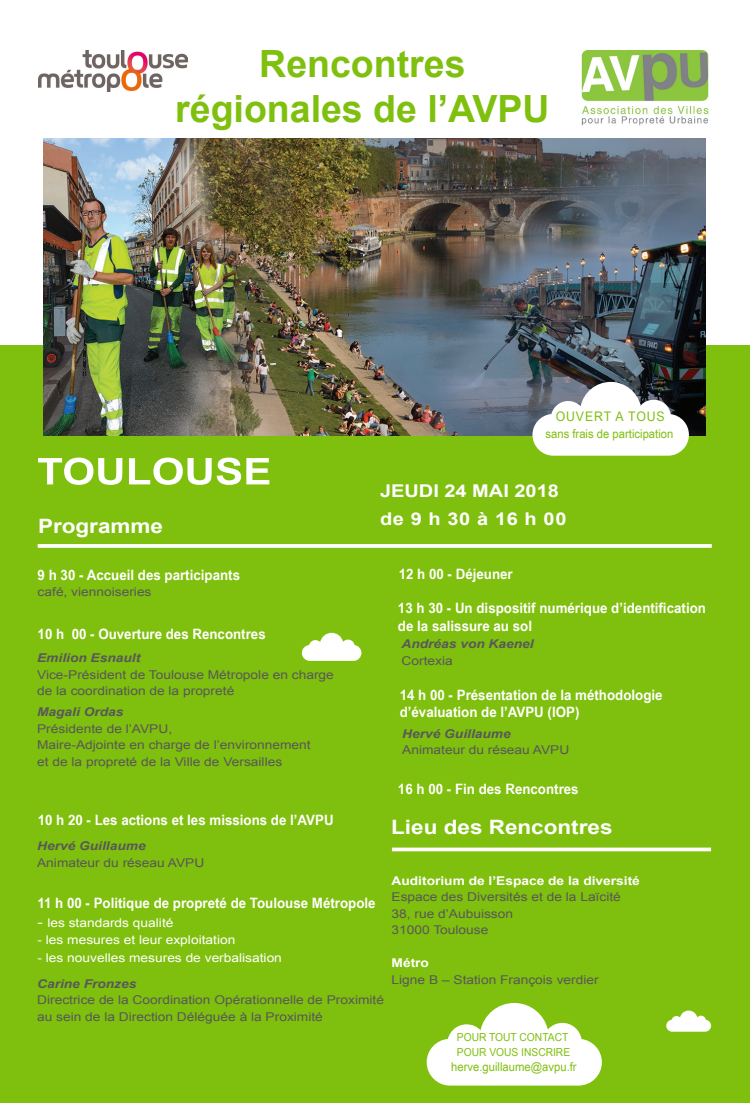
<style>
.page{position:relative;width:750px;height:1103px;background:#fff}
.page>*{position:absolute;margin:0;border:0;box-sizing:border-box;transform-origin:0 0}
.t1{font:700 37.5px "Arial";color:#7fbf0d}
.t2{font:700 36.88px "Arial Narrow";color:#fff;scale:1.4 1}
.t3{font:700 19.75px "Arial";color:#fff;scale:1.14 1}
.t4{font:700 17.62px "Arial";color:#fff;scale:1.14 1}
.t5{font:700 14.25px/17.5px "Arial Narrow";color:#fff;scale:1.14 1}
.t6{font:13.25px "Arial Narrow";letter-spacing:.06em;color:#7fbf0d;scale:1.14 1}
.t7{font:12.12px/16.5px "Arial";color:#57585a;scale:1.14 1}
.t8{font:12.12px "Arial";color:#fff;scale:1.14 1}
.t9{font:italic 700 12.12px "Arial";color:#57585a;scale:1.14 1}
.t10{font:12.12px "Arial Narrow";color:#7fbf0d;scale:1.14 1}
.t11{font:700 12.12px "Arial";color:#fff;scale:1.14 1}
.t12{font:11px/15px "Arial Narrow";color:#7fbf0d;scale:1.14 1}
.s1{font-size:14.25px}
</style>
<div class="page">
<div style="left:0;top:345px;width:750px;height:757px;background:#7fbf0d"></div>
<svg style="left:302px;top:633px;width:59px;height:28px"></svg>
<svg style="left:427px;top:1003px;width:175px;height:82px"></svg>
<svg style="left:666px;top:1010px;width:45px;height:21px"></svg>
<svg style="left:38px;top:544px;width:674px;height:4px"></svg>
<svg style="left:392px;top:847px;width:319px;height:4px"></svg>
<img style="left:581px;top:51px;width:128px;height:75px">
<img style="left:44px;top:139px;width:662px;height:296px">
<svg style="left:533px;top:382px;width:156px;height:73px"></svg>
<img style="left:38px;top:50px;width:149px;height:41px">
<p class="t1" style="left:259px;top:39px;width:208px">Rencontres</p>
<p class="t1" style="left:175px;top:84px;width:376px">régionales de l’AVPU</p>
<p class="t2" style="left:37px;top:443px;width:169px">TOULOUSE</p>
<p class="t3" style="left:38px;top:513px;width:111px">Programme</p>
<p class="t5" style="left:38px;top:565px;width:179px">9 h 30 - Accueil des participants</p>
<p class="t7" style="left:38px;top:584px;width:101px">café, viennoiseries</p>
<p class="t5" style="left:38px;top:624px;width:202px">10 h 00 - Ouverture des Rencontres</p>
<p class="t9" style="left:37px;top:650px;width:92px">Emilion Esnault</p>
<p class="t7" style="left:37px;top:666px;width:262px">Vice-Président de Toulouse Métropole en charge de la coordination de la propreté</p>
<p class="t9" style="left:37px;top:704px;width:77px">Magali Ordas</p>
<p class="t7" style="left:37px;top:720px;width:120px">Présidente de l’AVPU,</p>
<p class="t7" style="left:37px;top:737px;width:241px">Maire-Adjointe en charge de l’environnement</p>
<p class="t7" style="left:37px;top:753px;width:216px">et de la propreté de la Ville de Versailles</p>
<p class="t5" style="left:38px;top:810px;width:261px">10 h 20 - Les actions et les missions de l’AVPU</p>
<p class="t6" style="left:556px;top:406px;width:97px">OUVERT A TOUS</p>
<p class="t10" style="left:546px;top:424px;width:114px">sans frais de participation</p>
<p class="t4" style="left:380px;top:479px;width:158px">JEUDI 24 MAI 2018</p>
<p class="t4" style="left:380px;top:507px;width:165px">de 9 h 30 à 16 h 00</p>
<p class="t5" style="left:399px;top:564px;width:102px">12 h 00 - Déjeuner</p>
<p class="t5" style="left:398px;top:599px;width:272px">13 h 30 - Un dispositif numérique d’identification de la salissure au sol</p>
<p class="t9" style="left:402px;top:636px;width:117px">Andréas von Kaenel</p>
<p class="t7" style="left:402px;top:652px;width:46px">Cortexia</p>
<p class="t5" style="left:400px;top:685px;width:232px">14 h 00 - Présentation de la méthodologie</p>
<p class="t5" style="left:400px;top:702px;width:159px">d’évaluation de l’AVPU (IOP)</p>
<p class="t9" style="left:402px;top:725px;width:97px">Hervé Guillaume</p>
<p class="t7" style="left:402px;top:742px;width:148px">Animateur du réseau AVPU</p>
<p class="t5" style="left:398px;top:779px;width:160px">16 h 00 - Fin des Rencontres</p>
<p class="t3" style="left:391px;top:813px;width:196px">Lieu des Rencontres</p>
<p class="t9" style="left:37px;top:837px;width:97px">Hervé Guillaume</p>
<p class="t7" style="left:37px;top:854px;width:148px">Animateur du réseau AVPU</p>
<p class="t5" style="left:37px;top:894px;width:298px">11 h 00 - Politique de propreté de Toulouse Métropole</p>
<p class="t8" style="left:37px;top:915px;width:121px"><span class="s1">-</span> les standards qualité</p>
<p class="t8" style="left:37px;top:931px;width:175px">- les mesures et leur exploitation</p>
<p class="t8" style="left:37px;top:950px;width:216px">- les nouvelles mesures de verbalisation</p>
<p class="t9" style="left:37px;top:975px;width:89px">Carine Fronzes</p>
<p class="t7" style="left:37px;top:991px;width:306px">Directrice de la Coordination Opérationnelle de Proximité au sein de la Direction Déléguée à la Proximité</p>
<p class="t11" style="left:392px;top:872px;width:219px">Auditorium de l’Espace de la diversité</p>
<p class="t7" style="left:392px;top:889px;width:203px">Espace des Diversités et de la Laïcité</p>
<p class="t7" style="left:392px;top:905px;width:108px">38, rue d’Aubuisson</p>
<p class="t7" style="left:392px;top:922px;width:86px">31000 Toulouse</p>
<p class="t11" style="left:392px;top:955px;width:34px">Métro</p>
<p class="t7" style="left:392px;top:971px;width:183px">Ligne B – Station François verdier</p>
<p class="t12" style="left:457px;top:1029px;width:101px">POUR TOUT CONTACT<br>POUR VOUS INSCRIRE</p>
<p class="t10" style="left:451px;top:1057px;width:112px">herve.guillaume@avpu.fr</p>
</div>
